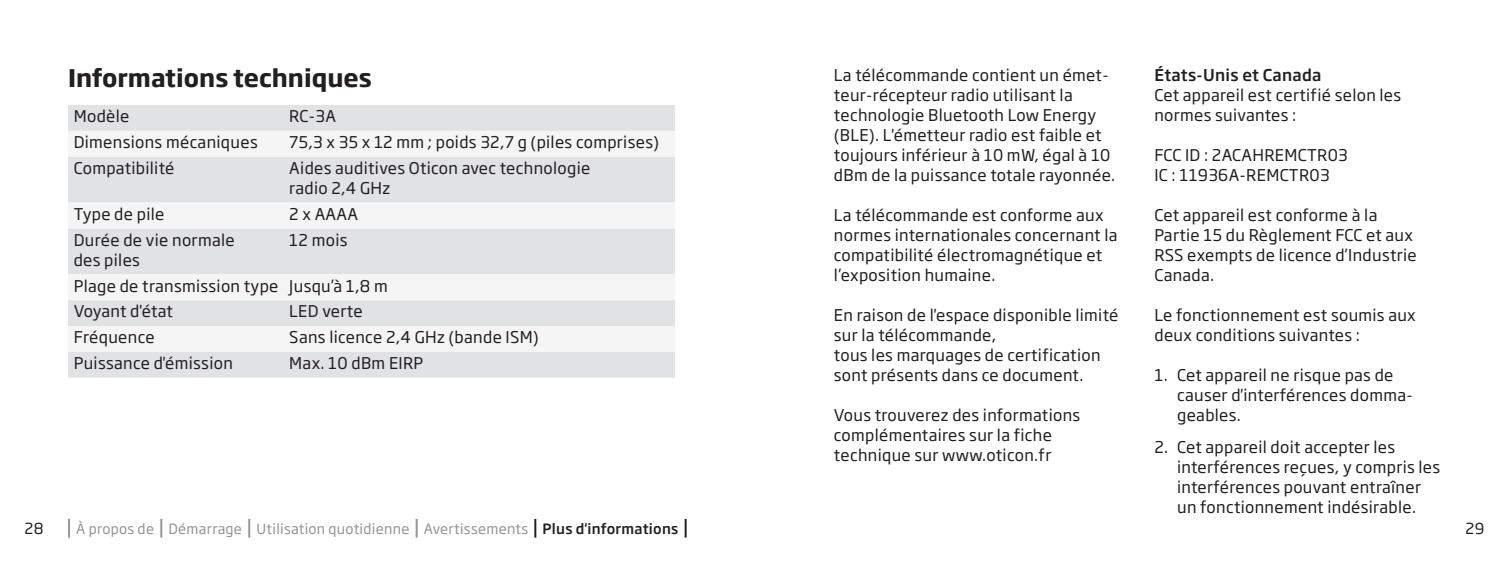
<style>
.page{position:relative;width:1509px;height:562px;background:#fff}
.page>*{position:absolute;margin:0;border:0;box-sizing:border-box;transform-origin:0 0}
.t1{font:700 24px "Soho Gothic Pro";color:#231f20}
.t2{font:16px/20px "Soho Gothic Pro";letter-spacing:.02em;color:#231f20}
.t3{font:500 16px "Soho Gothic Pro";letter-spacing:.02em;color:#231f20}
.t4{font:15px "Soho Gothic Pro";color:#231f20}
.t5{font:14px "Soho Gothic Pro";letter-spacing:.02em;color:#939598}
.s1{font-weight:500;color:#231f20}
</style>
<div class="page">
<svg style="left:68px;top:518px;width:2px;height:19px"></svg>
<svg style="left:160px;top:518px;width:2px;height:19px"></svg>
<svg style="left:248px;top:518px;width:2px;height:19px"></svg>
<svg style="left:415px;top:518px;width:2px;height:19px"></svg>
<svg style="left:534px;top:518px;width:2px;height:19px"></svg>
<svg style="left:684px;top:518px;width:2px;height:19px"></svg>
<div style="left:68px;top:105px;width:607px;height:272px;background:#e1e2e4"></div>
<svg style="left:68px;top:131px;width:607px;height:220px;fill:#e1e2e4"></svg>
<h1 class="t1" style="left:68px;top:59px;width:305px">Informations techniques</h1>
<p class="t2" style="left:74px;top:105px;width:57px">Modèle</p>
<p class="t2" style="left:289px;top:105px;width:48px">RC-3A</p>
<p class="t2" style="left:74px;top:131px;width:185px">Dimensions mécaniques</p>
<p class="t2" style="left:289px;top:131px;width:371px">75,3 x 35 x 12 mm ; poids 32,7 g (piles comprises)</p>
<p class="t2" style="left:74px;top:157px;width:102px">Compatibilité</p>
<p class="t2" style="left:289px;top:157px;width:302px">Aides auditives Oticon avec technologie radio 2,4 GHz</p>
<p class="t2" style="left:74px;top:203px;width:92px">Type de pile</p>
<p class="t2" style="left:289px;top:203px;width:70px">2 x AAAA</p>
<p class="t2" style="left:74px;top:229px;width:162px">Durée de vie normale des piles</p>
<p class="t2" style="left:289px;top:229px;width:60px">12 mois</p>
<p class="t2" style="left:74px;top:272px;width:315px;line-height:25.8px">Plage de transmission type Jusqu’à 1,8 m<br>Voyant d'état</p>
<p class="t2" style="left:289px;top:300px;width:75px">LED verte</p>
<p class="t2" style="left:74px;top:326px;width:82px">Fréquence</p>
<p class="t2" style="left:289px;top:326px;width:251px">Sans licence 2,4 GHz (bande ISM)</p>
<p class="t2" style="left:74px;top:352px;width:161px">Puissance d'émission</p>
<p class="t2" style="left:289px;top:352px;width:135px">Max. 10 dBm EIRP</p>
<p class="t2" style="left:833px;top:64px;width:283px">La télécommande contient un émet&shy;teur-récepteur radio utilisant la technologie Bluetooth Low Energy (BLE). L'émetteur radio est faible et toujours inférieur à 10 mW, égal à 10 dBm de la puissance totale rayonnée.</p>
<p class="t2" style="left:833px;top:204px;width:285px">La télécommande est conforme aux normes internationales concernant la compatibilité électromagnétique et l’exposition humaine.</p>
<p class="t2" style="left:833px;top:304px;width:286px">En raison de l'espace disponible limité sur la télécommande,<br>tous les marquages de certification sont présents dans ce document.</p>
<p class="t2" style="left:833px;top:404px;width:248px">Vous trouverez des informations complémentaires sur la fiche technique sur www.oticon.fr</p>
<p class="t3" style="left:1154px;top:62px;width:168px">États-Unis et Canada</p>
<p class="t2" style="left:1154px;top:84px;width:248px">Cet appareil est certifié selon les normes suivantes :</p>
<p class="t2" style="left:1154px;top:144px;width:195px">FCC ID : 2ACAHREMCTR03<br>IC : 11936A-REMCTR03</p>
<p class="t2" style="left:1154px;top:204px;width:264px">Cet appareil est conforme à la<br>Partie 15 du Règlement FCC et aux<br>RSS exempts de licence d’Industrie<br>Canada.</p>
<p class="t2" style="left:1154px;top:304px;width:263px">Le fonctionnement est soumis aux deux conditions suivantes :</p>
<p class="t2" style="left:1176px;top:364px;width:237px;text-indent:-23px">1. Cet appareil ne risque pas de causer d'interférences domma&shy;geables.</p>
<p class="t2" style="left:1176px;top:435px;width:264px;text-indent:-23px">2. Cet appareil doit accepter les interférences reçues, y compris les interférences pouvant entraîner un fonctionnement indésirable.</p>
<p class="t4" style="left:25px;top:516px;width:20px">28</p>
<p class="t5" style="left:76px;top:517px;width:603px">À propos de Démarrage Utilisation quotidienne Avertissements <span class="s1">Plus d'informations</span></p>
<p class="t4" style="left:1465px;top:516px;width:20px">29</p>
</div>
